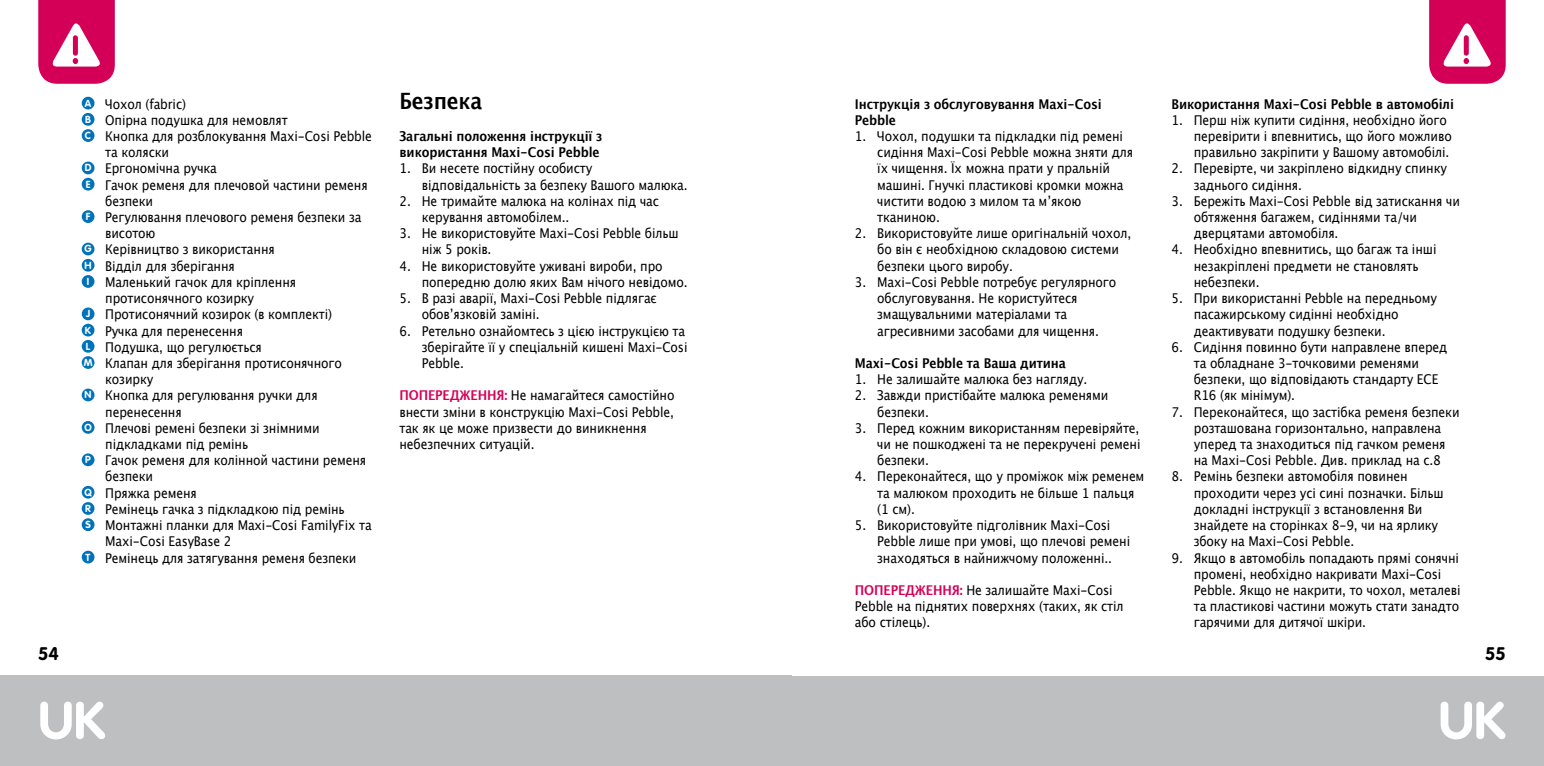
<style>
.page{position:relative;width:1544px;height:766px;background:#fff}
.page>*{position:absolute;margin:0;border:0;box-sizing:border-box;transform-origin:0 0}
.t1{font:700 51.75px "VAG Rounded Std";color:#fff}
.t2{font:700 22.5px "Lucida Grande";letter-spacing:-.01em;color:#000;scale:.9 1}
.t3{font:700 18px "VAG Rounded Std";color:#000}
.t4{font:13.5px/16.2px "Lucida Grande";letter-spacing:-.01em;color:#000;scale:.9 1}
.t5{font:700 13.5px/16.2px "Lucida Grande";letter-spacing:-.01em;color:#000;scale:.9 1}
.t6{font:700 10.12px/16.2px "VAG Rounded Std";color:#fff;text-align:justify}
.s1{font-weight:700;color:#d40058}
</style>
<div class="page">
<div style="left:753px;top:675px;width:790px;height:90px;background:#bdbfc0"></div>
<div style="left:0;top:675px;width:791px;height:90px;background:#bdbfc0"></div>
<svg style="left:1429px;top:0;width:76px;height:84px"></svg>
<div style="left:1463px;top:35px;width:5px;height:21px;background:#d40058;border-radius:3px"></div>
<svg style="left:38px;top:0;width:77px;height:84px"></svg>
<div style="left:73px;top:35px;width:5px;height:21px;background:#d40058;border-radius:3px"></div>
<div style="left:82px;top:97px;width:12px;height:12px;background:#0072ba;border-radius:50%"></div>
<div style="left:82px;top:113px;width:12px;height:13px;background:#0072ba;border-radius:50%"></div>
<div style="left:82px;top:129px;width:12px;height:13px;background:#0072ba;border-radius:50%"></div>
<div style="left:82px;top:161px;width:12px;height:13px;background:#0072ba;border-radius:50%"></div>
<div style="left:82px;top:178px;width:12px;height:12px;background:#0072ba;border-radius:50%"></div>
<div style="left:82px;top:210px;width:12px;height:13px;background:#0072ba;border-radius:50%"></div>
<div style="left:82px;top:242px;width:12px;height:13px;background:#0072ba;border-radius:50%"></div>
<div style="left:82px;top:259px;width:12px;height:12px;background:#0072ba;border-radius:50%"></div>
<div style="left:82px;top:275px;width:12px;height:13px;background:#0072ba;border-radius:50%"></div>
<div style="left:82px;top:307px;width:12px;height:13px;background:#0072ba;border-radius:50%"></div>
<div style="left:82px;top:323px;width:12px;height:13px;background:#0072ba;border-radius:50%"></div>
<div style="left:82px;top:340px;width:12px;height:12px;background:#0072ba;border-radius:50%"></div>
<div style="left:82px;top:356px;width:12px;height:13px;background:#0072ba;border-radius:50%"></div>
<div style="left:82px;top:388px;width:12px;height:13px;background:#0072ba;border-radius:50%"></div>
<div style="left:82px;top:421px;width:12px;height:12px;background:#0072ba;border-radius:50%"></div>
<div style="left:82px;top:453px;width:12px;height:13px;background:#0072ba;border-radius:50%"></div>
<div style="left:82px;top:485px;width:12px;height:13px;background:#0072ba;border-radius:50%"></div>
<div style="left:82px;top:502px;width:12px;height:12px;background:#0072ba;border-radius:50%"></div>
<div style="left:82px;top:518px;width:12px;height:13px;background:#0072ba;border-radius:50%"></div>
<div style="left:82px;top:550px;width:12px;height:13px;background:#0072ba;border-radius:50%"></div>
<p class="t6" style="left:85px;top:96px;width:8px">A B C</p>
<p class="t6" style="left:85px;top:160px;width:8px">D<br>E</p>
<p class="t6" style="left:86px;top:209px;width:6px">F</p>
<p class="t6" style="left:84px;top:241px;width:9px">G H I</p>
<p class="t6" style="left:84px;top:306px;width:10px;text-align:left">J<br>K<br>L<br>M</p>
<p class="t6" style="left:85px;top:387px;width:8px">N</p>
<p class="t6" style="left:84px;top:420px;width:9px">O</p>
<p class="t6" style="left:85px;top:452px;width:7px">P</p>
<p class="t6" style="left:84px;top:484px;width:9px">Q R S</p>
<p class="t6" style="left:86px;top:549px;width:6px">T</p>
<p class="t4" style="left:105px;top:96px;width:298px">Чохол (fabric)<br>Опірна подушка для немовлят<br>Кнопка для розблокування Maxi-Cosi Pebble та коляски<br>Ергономічна ручка<br>Гачок ременя для плечовой частини ременя безпеки<br>Регулювання плечового ременя безпеки за висотою<br>Керівництво з використання<br>Відділ для зберігання<br>Маленький гачок для кріплення протисонячного козирку<br>Протисонячний козирок (в комплекті)<br>Ручка для перенесення<br>Подушка, що регулюється<br>Клапан для зберігання протисонячного козирку<br>Кнопка для регулювання ручки для перенесення<br>Плечові ремені безпеки зі знімними підкладками під ремінь<br>Гачок ременя для колінной частини ременя безпеки<br>Пряжка ременя<br>Ремінець гачка з підкладкою під ремінь<br>Монтажні планки для Maxi-Cosi FamilyFix та<br>Maxi-Cosi EasyBase 2<br>Ремінець для затягування ременя безпеки</p>
<h2 class="t2" style="left:399px;top:82px;width:94px">Безпека</h2>
<p class="t5" style="left:399px;top:128px;width:227px">Загальні положення інструкції з використання Maxi-Cosi Pebble</p>
<p class="t4" style="left:422px;top:160px;width:297px;text-indent:-22px">1. Ви несете постійну особисту відповідальність за безпеку Вашого малюка.</p>
<p class="t4" style="left:422px;top:193px;width:265px;text-indent:-22px">2. Не тримайте малюка на колінах під час керування автомобілем..</p>
<p class="t4" style="left:422px;top:225px;width:287px;text-indent:-22px">3. Не використовуйте Maxi-Cosi Pebble більш ніж 5 років.</p>
<p class="t4" style="left:422px;top:258px;width:297px;text-indent:-22px">4. Не використовуйте уживані вироби, про попередню долю яких Вам нічого невідомо.</p>
<p class="t4" style="left:422px;top:290px;width:263px;text-indent:-22px">5. В разі аварії, Maxi-Cosi Pebble підлягає обов’язковій заміні.</p>
<p class="t4" style="left:422px;top:322px;width:297px;text-indent:-22px">6. Ретельно ознайомтесь з цією інструкцією та зберігайте її у спеціальній кишені Maxi-Cosi<br>Pebble.</p>
<p class="t4" style="left:399px;top:387px;width:307px"><span class="s1">ПОПЕРЕДЖЕННЯ:</span> Не намагайтеся самостійно внести зміни в конструкцію Maxi-Cosi Pebble, так як це може призвести до виникнення небезпечних ситуацій.</p>
<p class="t5" style="left:855px;top:95px;width:276px">Інструкція з обслуговування Maxi-Cosi<br>Pebble</p>
<p class="t4" style="left:877px;top:128px;width:286px;text-indent:-22px">1. Чохол, подушки та підкладки під ремені сидіння Maxi-Cosi Pebble можна зняти для їх чищення. Їх можна прати у пральній машині. Гнучкі пластикові кромки можна чистити водою з милом та м’якою тканиною.</p>
<p class="t4" style="left:877px;top:225px;width:284px;text-indent:-22px">2. Використовуйте лише оригінальній чохол, бо він є необхідною складовою системи безпеки цього виробу.</p>
<p class="t4" style="left:877px;top:274px;width:267px;text-indent:-22px">3. Maxi-Cosi Pebble потребує регулярного обслуговування. Не користуйтеся змащувальними матеріалами та агресивними засобами для чищення.</p>
<p class="t5" style="left:855px;top:355px;width:236px">Maxi-Cosi Pebble та Ваша дитина</p>
<p class="t4" style="left:855px;top:371px;width:260px">1. Не залишайте малюка без нагляду.</p>
<p class="t4" style="left:877px;top:387px;width:258px;text-indent:-22px">2. Завжди пристібайте малюка ременями безпеки.</p>
<p class="t4" style="left:877px;top:420px;width:294px;text-align:justify;text-indent:-22px">3. Перед кожним використанням перевіряйте, чи не пошкоджені та не перекручені ремені безпеки.</p>
<p class="t4" style="left:877px;top:468px;width:298px;text-indent:-22px">4. Переконайтеся, що у проміжок між ременем та малюком проходить не більше 1 пальця (1 см).</p>
<p class="t4" style="left:877px;top:517px;width:283px;text-indent:-22px">5. Використовуйте підголівник Maxi-Cosi<br>Pebble лише при умові, що плечові ремені знаходяться в найнижчому положенні..</p>
<p class="t4" style="left:855px;top:582px;width:300px"><span class="s1">ПОПЕРЕДЖЕННЯ:</span> Не залишайте Maxi-Cosi<br>Pebble на піднятих поверхнях (таких, як стіл або стілець).</p>
<p class="t5" style="left:1171px;top:95px;width:315px">Використання Maxi-Cosi Pebble в автомобілі</p>
<p class="t4" style="left:1193px;top:112px;width:288px;text-indent:-22px">1. Перш ніж купити сидіння, необхідно його перевірити і впевнитись, що його можливо правильно закріпити у Вашому автомобілі.</p>
<p class="t4" style="left:1193px;top:160px;width:283px;text-indent:-22px">2. Перевірте, чи закріплено відкидну спинку заднього сидіння.</p>
<p class="t4" style="left:1193px;top:193px;width:297px;text-indent:-22px">3. Бережіть Maxi-Cosi Pebble від затискання чи обтяження багажем, сидіннями та/чи дверцятами автомобіля.</p>
<p class="t4" style="left:1193px;top:241px;width:271px;text-indent:-22px">4. Необхідно впевнитись, що багаж та інші незакріплені предмети не становлять небезпеки.</p>
<p class="t4" style="left:1193px;top:290px;width:272px;text-indent:-22px">5. При використанні Pebble на передньому пасажирському сидінні необхідно деактивувати подушку безпеки.</p>
<p class="t4" style="left:1193px;top:339px;width:283px;text-indent:-22px">6. Сидіння повинно бути направлене вперед та обладнане 3-точковими ременями безпеки, що відповідають стандарту ECE R16 (як мінімум).</p>
<p class="t4" style="left:1193px;top:403px;width:297px;text-indent:-22px">7. Переконайтеся, що застібка ременя безпеки розташована горизонтально, направлена уперед та знаходиться під гачком ременя на Maxi-Cosi Pebble. Див. приклад на с.8</p>
<p class="t4" style="left:1193px;top:468px;width:279px;text-indent:-22px">8. Ремінь безпеки автомобіля повинен проходити через усі сині позначки. Більш докладні інструкції з встановлення Ви знайдете на сторінках 8-9, чи на ярлику збоку на Maxi-Cosi Pebble.</p>
<p class="t4" style="left:1193px;top:549px;width:298px;text-indent:-22px">9. Якщо в автомобіль попадають прямі сонячні промені, необхідно накривати Maxi-Cosi Pebble. Якщо не накрити, то чохол, металеві та пластикові частини можуть стати занадто гарячими для дитячої шкіри.</p>
<h3 class="t3" style="left:38px;top:645px;width:22px">54</h3>
<h3 class="t3" style="left:1485px;top:645px;width:22px">55</h3>
<h1 class="t1" style="left:38px;top:698px;width:69px">UK</h1>
<h1 class="t1" style="left:1438px;top:698px;width:69px">UK</h1>
</div>
